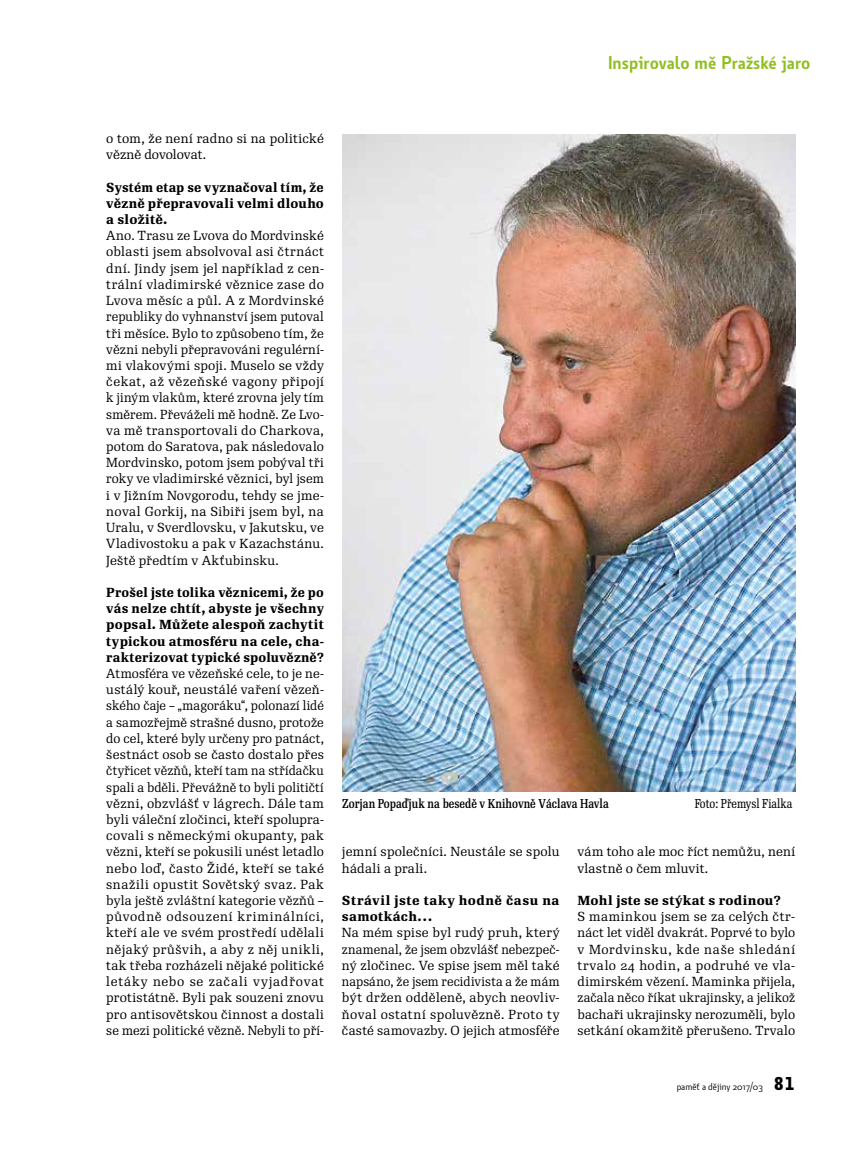
<style>
.page{position:relative;width:859px;height:1149px;background:#fff}
.page>*{position:absolute;margin:0;border:0;box-sizing:border-box;transform-origin:0 0}
.t1{font:600 18px "Botanika Std";color:#90bf21}
.t2{font:12.75px/16.2px "Re Public Std";letter-spacing:.015em;color:#000;text-align:justify}
.t3{font:500 12.75px/16.2px "Re Public Std";letter-spacing:.015em;color:#000;text-align:justify;scale:.95 1}
.t4{font:500 12.75px/16.2px "Re Public Std";letter-spacing:.015em;color:#000;text-align:justify;scale:.96 1}
.t5{font:500 12.75px/16.2px "Re Public Std";letter-spacing:.035em;color:#000}
.t6{font:500 12.75px "Re Public Std";letter-spacing:.015em;color:#000}
.t7{font:500 12.45px "Re Public Std Cond";color:#000}
.t8{font:12.45px "Re Public Std Cond";color:#000}
.t9{font:9.75px "Botanika Std";color:#000}
.s1{font-family:"Botanika Mono";font-weight:700;font-size:18px}
</style>
<div class="page">
<img style="left:342px;top:135px;width:453px;height:656px">
<h1 class="t1" style="left:608px;top:51px;width:204px">Inspirovalo mě Pražské jaro</h1>
<p class="t2" style="left:106px;top:130px;width:219px">o tom, že není radno si na politické vězně dovolovat.</p>
<p class="t4" style="left:106px;top:179px;width:228px">Systém etap se vyznačoval tím, že vězně přepravovali velmi dlouho a složitě.</p>
<p class="t2" style="left:106px;top:228px;width:219px">Ano. Trasu ze Lvova do Mordvinské oblasti jsem absolvoval asi čtrnáct dní. Jindy jsem jel například z cen&shy;trální vladimirské věznice zase do Lvova měsíc a půl. A z Mordvinské republiky do vyhnanství jsem putoval tři měsíce. Bylo to způsobeno tím, že vězni nebyli přepravováni regulérní&shy;mi vlakovými spoji. Muselo se vždy čekat, až vězeňské vagony připojí k jiným vlakům, které zrovna jely tím směrem. Převáželi mě hodně. Ze Lvo&shy;va mě transportovali do Charkova, potom do Saratova, pak následovalo Mordvinsko, potom jsem pobýval tři roky ve vladimirské věznici, byl jsem i v Jižním Novgorodu, tehdy se jme&shy;noval Gorkij, na Sibiři jsem byl, na Uralu, v Sverdlovsku, v Jakutsku, ve Vladivostoku a pak v Kazachstánu.<br>Ještě předtím v Akťubinsku.</p>
<p class="t3" style="left:106px;top:584px;width:231px">Prošel jste tolika věznicemi, že po vás nelze chtít, abyste je všechny popsal. Můžete alespoň zachytit typickou atmosféru na cele, cha&shy;rakterizovat typické spoluvězně?</p>
<p class="t2" style="left:106px;top:665px;width:219px">Atmosféra ve vězeňské cele, to je ne&shy;ustálý kouř, neustálé vaření vězeň&shy;ského čaje – „magoráku“, polonazí lidé a samozřejmě strašné dusno, protože do cel, které byly určeny pro patnáct, šestnáct osob se často dostalo přes čtyřicet vězňů, kteří tam na střídačku spali a bděli. Převážně to byli političtí vězni, obzvlášť v lágrech. Dále tam byli váleční zločinci, kteří spolupra&shy;covali s německými okupanty, pak vězni, kteří se pokusili unést letadlo nebo loď, často Židé, kteří se také snažili opustit Sovětský svaz. Pak byla ještě zvláštní kategorie vězňů – původně odsouzení kriminálníci, kteří ale ve svém prostředí udělali nějaký průšvih, a aby z něj unikli, tak třeba rozházeli nějaké politické letáky nebo se začali vyjadřovat protistátně. Byli pak souzeni znovu pro antisovětskou činnost a dostali se mezi politické vězně. Nebyli to pří-</p>
<p class="t7" style="left:342px;top:795px;width:268px">Zorjan Popaďjuk na besedě v Knihovně Václava Havla</p>
<p class="t8" style="left:695px;top:795px;width:99px">Foto: Přemysl Fialka</p>
<p class="t2" style="left:342px;top:843px;width:219px">jemní společníci. Neustále se spolu hádali a prali.</p>
<p class="t5" style="left:342px;top:892px;width:219px">Strávil jste taky hodně času na samotkách…</p>
<p class="t2" style="left:342px;top:924px;width:219px">Na mém spise byl rudý pruh, který znamenal, že jsem obzvlášť nebezpeč&shy;ný zločinec. Ve spise jsem měl také napsáno, že jsem recidivista a že mám být držen odděleně, abych neovliv&shy;ňoval ostatní spoluvězně. Proto ty časté samovazby. O jejich atmosféře</p>
<p class="t2" style="left:578px;top:843px;width:219px">vám toho ale moc říct nemůžu, není vlastně o čem mluvit.</p>
<p class="t6" style="left:578px;top:891px;width:205px">Mohl jste se stýkat s rodinou?</p>
<p class="t2" style="left:578px;top:908px;width:219px">S maminkou jsem se za celých čtr&shy;náct let viděl dvakrát. Poprvé to bylo v Mordvinsku, kde naše shledání trvalo 24 hodin, a podruhé ve vla&shy;dimirském vězení. Maminka přijela, začala něco říkat ukrajinsky, a jelikož bachaři ukrajinsky nerozuměli, bylo setkání okamžitě přerušeno. Trvalo</p>
<p class="t9" style="left:677px;top:1080px;width:120px">paměť a dějiny 2017/03 <span class="s1">81</span></p>
</div>
